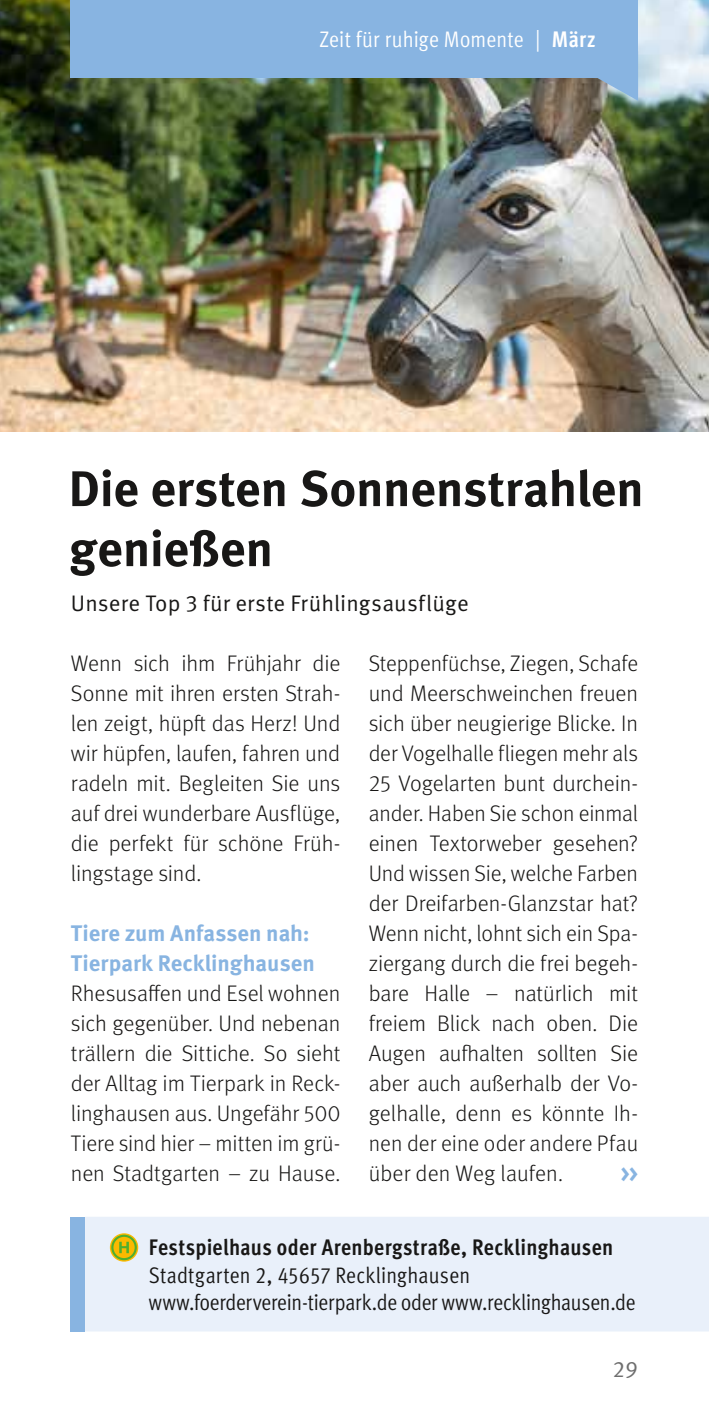
<style>
.page{position:relative;width:709px;height:1418px;background:#fff}
.page>*{position:absolute;margin:0;border:0;box-sizing:border-box;transform-origin:0 0}
.t1{font:700 50px/60px "Meta Pro";letter-spacing:-.005em;color:#181716}
.t2{font:300 22.5px/30px "Meta Pro";color:#181716;text-align:justify}
.t3{font:condensed 22.5px/27.5px "Meta Pro";color:#181716}
.t4{font:700 condensed 22.5px "Meta Pro";letter-spacing:.015em;color:#181716}
.t5{font:700 22.5px/30px "Meta Pro";color:#88b4e1}
.t6{font:22.5px "Meta Pro";letter-spacing:.01em;color:#181716}
.t7{font:condensed 22.5px "Meta Pro";letter-spacing:.01em;color:#fff}
.t8{font:22.5px "Meta Pro";color:#6e6e6e}
.s1{font-weight:700}
</style>
<div class="page">
<img style="left:0;top:0;width:709px;height:431px">
<svg style="left:569px;top:78px;width:69px;height:23px;background:#7e8a8d"></svg>
<div style="left:71px;top:0;width:567px;height:78px;background:#88b4e1"></div>
<div style="left:71px;top:1216px;width:14px;height:115px;background:#88b4e1"></div>
<div style="left:85px;top:1217px;width:624px;height:114px;background:#e9f0fa"></div>
<svg style="left:110px;top:1233px;width:28px;height:28px"></svg>
<svg style="left:119px;top:1241px;width:10px;height:12px"></svg>
<div style="left:111px;top:1234px;width:26px;height:26px;border:2px solid #50ae2f;border-radius:50%"></div>
<p class="t7" style="left:319px;top:23px;width:278px">Zeit für ruhige Momente | <span class="s1">März</span></p>
<h1 class="t1" style="left:69px;top:455px;width:577px">Die ersten Sonnenstrahlen genießen</h1>
<p class="t6" style="left:71px;top:586px;width:399px">Unsere Top 3 für erste Frühlingsausflüge</p>
<p class="t2" style="left:71px;top:647px;width:271px">Wenn sich ihm Frühjahr die Sonne mit ihren ersten Strah&shy;len zeigt, hüpft das Herz! Und wir hüpfen, laufen, fahren und radeln mit. Begleiten Sie uns auf drei wunderbare Ausflüge, die perfekt für schöne Früh&shy;lingstage sind.</p>
<p class="t5" style="left:71px;top:917px;width:245px">Tiere zum Anfassen nah:<br>Tierpark Recklinghausen</p>
<p class="t2" style="left:71px;top:977px;width:271px">Rhesusaffen und Esel wohnen sich gegenüber. Und nebenan trällern die Sittiche. So sieht der Alltag im Tierpark in Reck&shy;linghausen aus. Ungefähr 500<br>Tiere sind hier – mitten im grü&shy;nen Stadtgarten – zu Hause.</p>
<p class="t2" style="left:369px;top:647px;width:271px">Steppenfüchse, Ziegen, Schafe und Meerschweinchen freuen sich über neugierige Blicke. In der Vogelhalle fliegen mehr als 25 Vogelarten bunt durchein&shy;ander. Haben Sie schon einmal einen Textorweber gesehen?<br>Und wissen Sie, welche Farben der Dreifarben-Glanzstar hat?<br>Wenn nicht, lohnt sich ein Spa&shy;ziergang durch die frei begeh&shy;bare Halle – natürlich mit freiem Blick nach oben. Die Augen aufhalten sollten Sie aber auch außerhalb der Vo&shy;gelhalle, denn es könnte Ih&shy;nen der eine oder andere Pfau über den Weg laufen.</p>
<p class="t5" style="left:620px;top:1157px;width:19px">&gt;&gt;</p>
<p class="t4" style="left:149px;top:1230px;width:466px">Festspielhaus oder Arenbergstraße, Recklinghausen</p>
<p class="t3" style="left:149px;top:1259px;width:488px">Stadtgarten 2, 45657 Recklinghausen www.foerderverein-tierpark.de oder www.recklinghausen.de</p>
<p class="t8" style="left:612px;top:1351px;width:27px">29</p>
</div>
